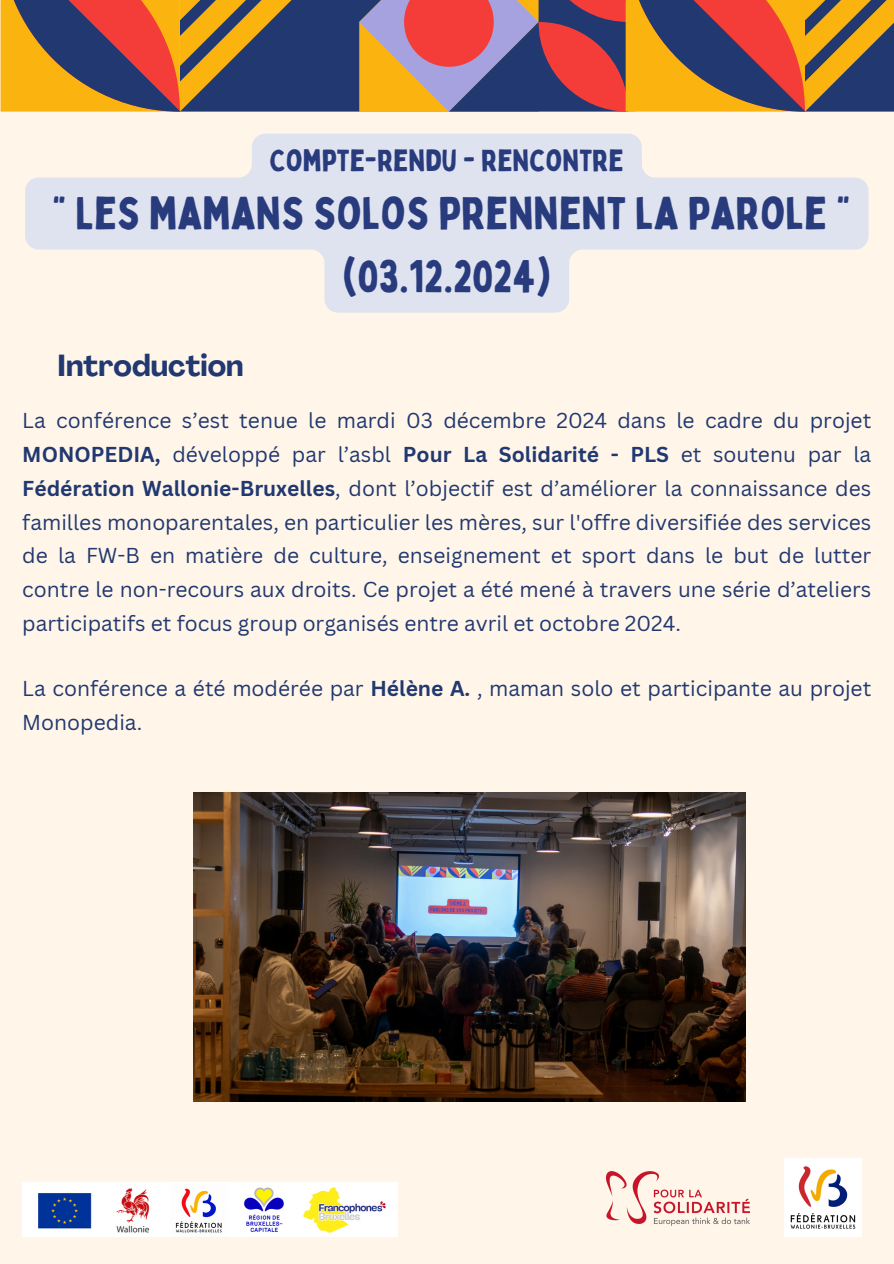
<style>
.page{position:relative;width:894px;height:1264px;background:#fff}
.page>*{position:absolute;margin:0;border:0;box-sizing:border-box;transform-origin:0 0}
.t1{font:45px/63px "Bobby Jones";color:#283b7d;text-align:center}
.t2{font:30px "Bobby Jones";color:#283b7d}
.t3{font:700 30px "Agrandir";color:#213870}
.t4{font:21px/33.8px "Canva Sans";color:#213870;text-align:justify}
.s1{font-weight:700}
</style>
<div class="page">
<div style="left:0;top:0;width:893px;height:1263px;background:#fff6e9"></div>
<svg style="left:1px;top:0;width:892px;height:111px;background:#94644f"></svg>
<img style="left:193px;top:792px;width:552px;height:309px">
<img style="left:22px;top:1182px;width:375px;height:54px">
<img style="left:784px;top:1158px;width:77px;height:78px">
<img style="left:606px;top:1171px;width:143px;height:55px">
<svg style="left:25px;top:134px;width:843px;height:178px;fill:#dfe2ef"></svg>
<h2 class="t2" style="left:270px;top:141px;width:355px">COMPTE-RENDU - RENCONTRE</h2>
<h2 class="t1" style="left:52px;top:181px;width:799px">“ LES MAMANS SOLOS PRENNENT LA PAROLE ” (03.12.2024)</h2>
<h1 class="t3" style="left:58px;top:354px;width:187px">Introduction</h1>
<p class="t4" style="left:22px;top:403px;width:850px">La conférence s’est tenue le mardi 03 décembre 2024 dans le cadre du projet <span class="s1">MONOPEDIA,</span> développé par l’asbl <span class="s1">Pour La Solidarité - PLS</span> et soutenu par la <span class="s1">Fédération Wallonie-Bruxelles</span>, dont l’objectif est d’améliorer la connaissance des familles monoparentales, en particulier les mères, sur l'offre diversifiée des services de la FW-B en matière de culture, enseignement et sport dans le but de lutter contre le non-recours aux droits. Ce projet a été mené à travers une série d’ateliers participatifs et focus group organisés entre avril et octobre 2024.</p>
<p class="t4" style="left:22px;top:671px;width:850px">La conférence a été modérée par <span class="s1">Hélène A.</span> , maman solo et participante au projet<br>Monopedia.</p>
</div>
